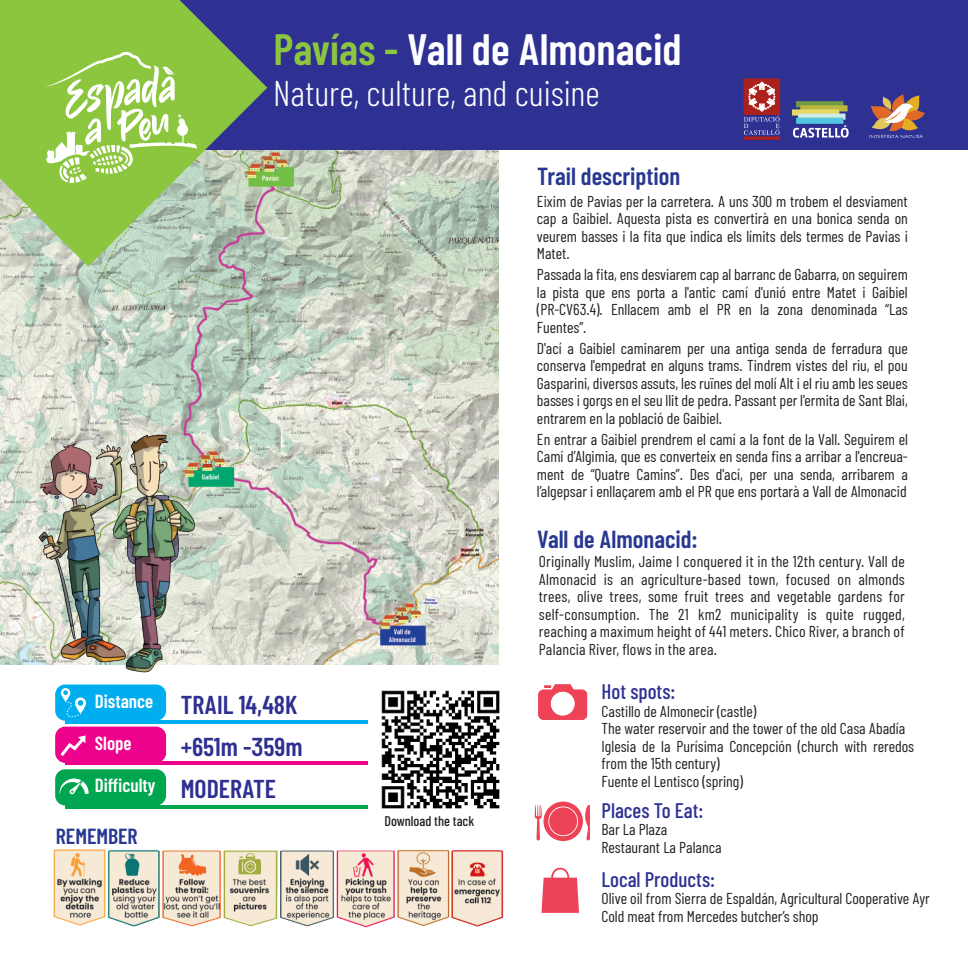
<style>
.page{position:relative;width:968px;height:968px;background:#fff}
.page>*{position:absolute;margin:0;border:0;box-sizing:border-box;transform-origin:0 0}
.t1{font:600 43.75px "Barlow Condensed";color:#fff}
.t2{font:300 35.7px "Barlow Condensed";color:#fff}
.t3{font:600 25.72px/42.4px "Barlow Condensed";color:#2e3092}
.t4{font:600 24.68px "Barlow Condensed";color:#283891}
.t5{font:600 21.88px "Barlow Condensed";color:#283891}
.t6{font:500 21px "Barlow Condensed";color:#2e3092}
.t7{font:600 18.9px "Barlow Condensed";color:#fff}
.t8{font:15.75px/17.5px "Barlow Condensed";color:#231f20;text-align:justify}
.t9{font:500 14px "Barlow Condensed";color:#231f20}
.t10{font:5.25px "Herculanum";color:#fff}
.s1{color:#8bc63e}
</style>
<div class="page">
<img style="left:0;top:149px;width:498px;height:515px">
<div style="left:0;top:0;width:967px;height:149px;background:#2e3092"></div>
<svg style="left:0;top:0;width:267px;height:266px;background:#90b670"></svg>
<svg style="left:46px;top:52px;width:151px;height:131px;background:#a6d36c"></svg>
<img style="left:22px;top:428px;width:186px;height:245px">
<svg style="left:871px;top:94px;width:53px;height:38px"></svg>
<hr style="left:744px;top:137px;width:35px;height:2px;background:#aa211d">
<div style="left:744px;top:79px;width:35px;height:35px;background:#aa211d"></div>
<svg style="left:743px;top:82px;width:36px;height:53px"></svg>
<div style="left:796px;top:101px;width:47px;height:6px;background:#6e9d45"></div>
<div style="left:800px;top:105px;width:47px;height:6px;background:#bab740"></div>
<div style="left:791px;top:109px;width:48px;height:7px;background:#e5d963"></div>
<svg style="left:798px;top:113px;width:47px;height:7px"></svg>
<div style="left:796px;top:118px;width:47px;height:6px;background:#51c7df"></div>
<svg style="left:793px;top:125px;width:55px;height:13px"></svg>
<hr style="left:65px;top:720px;width:382px;height:3px;background:#00aeef">
<hr style="left:65px;top:761px;width:382px;height:3px;background:#ed028c">
<img style="left:369px;top:690px;width:131px;height:119px">
<img style="left:53px;top:849px;width:451px;height:79px">
<div style="left:56px;top:685px;width:109px;height:35px;background:#00aeef;border-radius:9px"></div>
<div style="left:55px;top:684px;width:111px;height:36px;border:1px solid #00aeef;border-radius:9px"></div>
<div style="left:56px;top:727px;width:109px;height:35px;background:#ed028c;border-radius:9px"></div>
<div style="left:55px;top:726px;width:111px;height:36px;border:1px solid #ed028c;border-radius:9px"></div>
<div style="left:56px;top:769px;width:109px;height:35px;background:#00a54f;border-radius:9px"></div>
<div style="left:55px;top:769px;width:111px;height:36px;border:1px solid #00a54f;border-radius:9px"></div>
<hr style="left:65px;top:761px;width:302px;height:3px;background:#ed028c">
<svg style="left:65px;top:804px;width:302px;height:4px"></svg>
<svg style="left:61px;top:688px;width:25px;height:29px"></svg>
<svg style="left:60px;top:735px;width:26px;height:21px"></svg>
<svg style="left:60px;top:778px;width:29px;height:17px"></svg>
<svg style="left:541px;top:867px;width:38px;height:46px"></svg>
<svg style="left:538px;top:684px;width:49px;height:35px"></svg>
<svg style="left:534px;top:801px;width:56px;height:39px"></svg>
<p class="t7" style="left:95px;top:689px;width:60px">Distance</p>
<p class="t7" style="left:95px;top:731px;width:38px">Slope</p>
<p class="t7" style="left:95px;top:773px;width:62px">Difficulty</p>
<h3 class="t5" style="left:56px;top:822px;width:83px">REMEMBER</h3>
<p class="t7" style="left:145px;top:689px;width:14px">ia</p>
<p class="t7" style="left:95px;top:731px;width:58px">Desnivel</p>
<p class="t7" style="left:118px;top:773px;width:43px">cultad</p>
<h1 class="t1" style="left:273px;top:22px;width:410px"><span class="s1">Pavías -</span> Vall de Almonacid</h1>
<h2 class="t2" style="left:273px;top:71px;width:328px">Nature, culture, and cuisine</h2>
<h3 class="t4" style="left:537px;top:161px;width:145px">Trail description</h3>
<p class="t10" style="left:868px;top:133px;width:56px">INTERPRETA NATURA</p>
<p class="t8" style="left:537px;top:192px;width:372px">Eixim de Pavias per la carretera. A uns 300 m trobem el desviament cap a Gaibiel. Aquesta pista es convertirà en una bonica senda on veurem basses i la fita que indica els límits dels termes de Pavias i Matet.</p>
<p class="t8" style="left:537px;top:265px;width:372px">Passada la fita, ens desviarem cap al barranc de Gabarra, on seguirem la pista que ens porta a l'antic camí d'unió entre Matet i Gaibiel (PR-CV63.4). Enllacem amb el PR en la zona denominada “Las Fuentes”.</p>
<p class="t8" style="left:537px;top:339px;width:372px">D'ací a Gaibiel caminarem per una antiga senda de ferradura que conserva l'empedrat en alguns trams. Tindrem vistes del riu, el pou Gasparini, diversos assuts, les ruïnes del molí Alt i el riu amb les seues basses i gorgs en el seu llit de pedra. Passant per l'ermita de Sant Blai, entrarem en la població de Gaibiel.</p>
<p class="t8" style="left:537px;top:430px;width:372px">En entrar a Gaibiel prendrem el camí a la font de la Vall. Seguirem el Camí d’Algimia, que es converteix en senda fins a arribar a l'encreua&shy;ment de “Quatre Camins”. Des d'ací, per una senda, arribarem a l’algepsar i enllaçarem amb el PR que ens portarà a Vall de Almonacid</p>
<h3 class="t3" style="left:181px;top:682px;width:123px">TRAIL 14,48K +651m -359m<br>MODERATE</h3>
<h3 class="t3" style="left:181px;top:682px;width:113px">RUTA 14,48K</h3>
<h3 class="t3" style="left:254px;top:767px;width:26px">DA</h3>
<p class="t9" style="left:384px;top:812px;width:91px">Download the tack</p>
<p class="t9" style="left:383px;top:814px;width:87px">Descarga el track</p>
<h3 class="t4" style="left:537px;top:523px;width:162px">Vall de Almonacid:</h3>
<p class="t8" style="left:538px;top:552px;width:367px">Originally Muslim, Jaime I conquered it in the 12th century. Vall de Almonacid is an agriculture-based town, focused on almonds trees, olive trees, some fruit trees and vegetable gardens for self-consumption. The 21 km2 municipality is quite rugged, reaching a maximum height of 441 meters. Chico River, a branch of Palancia River, flows in the area.</p>
<h3 class="t6" style="left:601px;top:678px;width:75px">Hot spots:</h3>
<p class="t8" style="left:601px;top:702px;width:314px;text-align:left">Castillo de Almonecir (castle)<br>The water reservoir and the tower of the old Casa Abadía Iglesia de la Purísima Concepción (church with reredos from the 15th century)<br>Fuente el Lentisco (spring)</p>
<h3 class="t6" style="left:601px;top:796px;width:103px">Places To Eat:</h3>
<p class="t8" style="left:601px;top:820px;width:121px">Bar La Plaza<br>Restaurant La Palanca</p>
<h3 class="t6" style="left:601px;top:865px;width:115px">Local Products:</h3>
<p class="t8" style="left:601px;top:889px;width:330px">Olive oil from Sierra de Espaldán, Agricultural Cooperative Ayr<br>Cold meat from Mercedes butcher’s shop</p>
</div>
